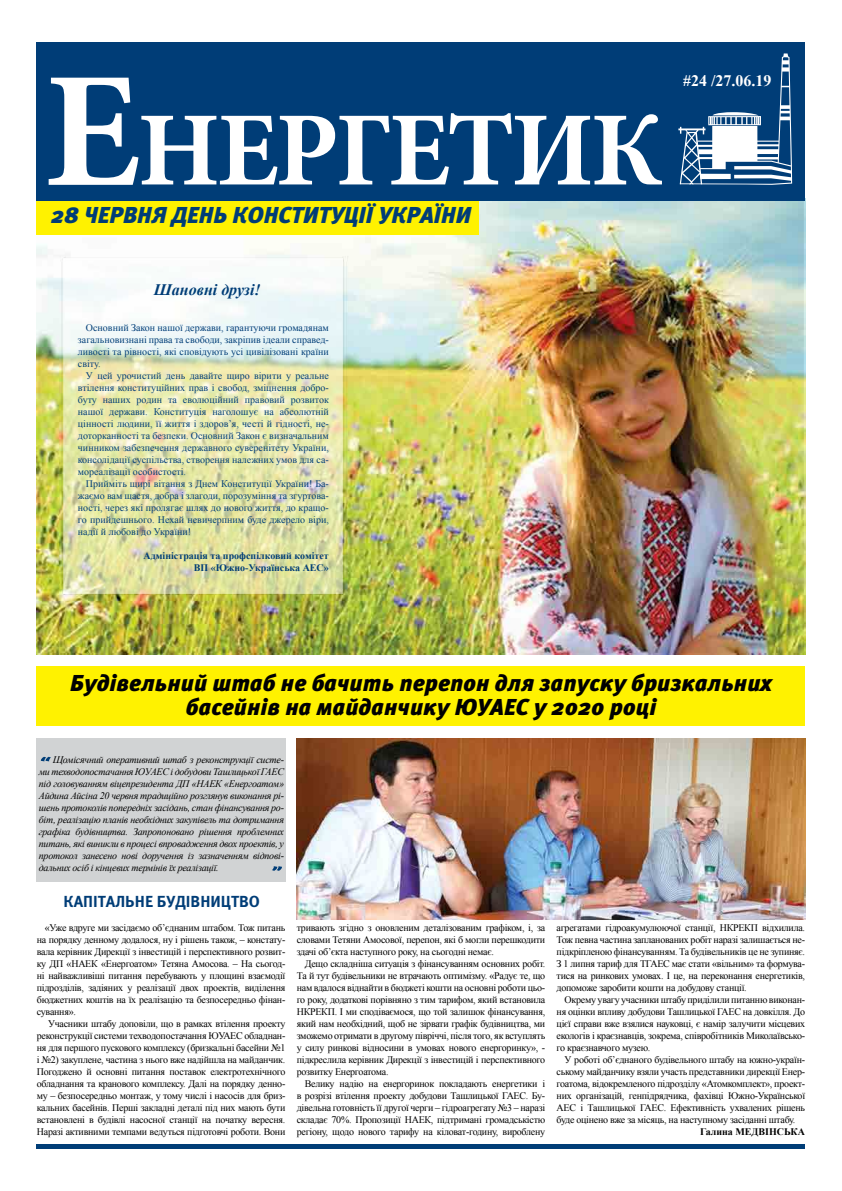
<style>
.page{position:relative;width:842px;height:1191px;background:#fff}
.page>*{position:absolute;margin:0;border:0;box-sizing:border-box;transform-origin:0 0}
.t1{font:italic 900 23px/24px "Meta Pro";color:#000;text-align:center}
.t2{font:italic 900 23px "Meta Pro";color:#003d77}
.t3{font:700 16px "Meta Pro";color:#003d77}
.t4{font:italic 700 16px "Times New Roman";color:#003d77}
.t5{font:700 16px "Times New Roman";color:#fff}
.t6{font:10px/12px "Times New Roman";letter-spacing:-.025em;color:#000;text-align:justify}
.t7{font:10px/12px "Times New Roman";color:#003d77;text-align:justify}
.t8{font:italic 10px/12px "Times New Roman";letter-spacing:-.025em;color:#000;text-align:justify}
.t9{font:700 10px/12px "Times New Roman";color:#003d77;text-align:right}
.t10{font:700 10px "Times New Roman";color:#000}
</style>
<div class="page">
<img style="left:37px;top:200px;width:768px;height:454px">
<div style="left:37px;top:200px;width:442px;height:35px;background:#fff200"></div>
<img style="left:55px;top:250px;width:297px;height:345px">
<div style="left:37px;top:43px;width:768px;height:157px;background:#003d77"></div>
<hr style="left:36px;top:1144px;width:768px;height:4px;background:#003d77">
<div style="left:37px;top:666px;width:768px;height:60px;background:#fff200"></div>
<div style="left:37px;top:738px;width:249px;height:144px;background:#d1d3d4"></div>
<svg style="left:41px;top:756px;width:10px;height:5px"></svg>
<svg style="left:272px;top:866px;width:10px;height:5px"></svg>
<svg style="left:678px;top:53px;width:114px;height:132px"></svg>
<svg style="left:49px;top:78px;width:613px;height:107px"></svg>
<img style="left:297px;top:738px;width:508px;height:181px">
<h1 class="t2" style="left:51px;top:200px;width:422px">28 ЧЕРВНЯ ДЕНЬ КОНСТИТУЦІЇ УКРАЇНИ</h1>
<h2 class="t4" style="left:154px;top:278px;width:108px">Шановні друзі!</h2>
<p class="t7" style="left:78px;top:321px;width:252px;text-indent:8px">Основний Закон нашої держави, гарантуючи громадянам загальновизнані права та свободи, закріпив ідеали справед&shy;ливості та рівності, які сповідують усі цивілізовані країни світу.</p>
<p class="t7" style="left:78px;top:369px;width:252px;text-indent:8px">У цей урочистий день давайте щиро вірити у реальне втілення конституційних прав і свобод, зміцнення добро&shy;буту наших родин та еволюційний правовий розвиток нашої держави. Конституція наголошує на абсолютній цінності людини, її життя і здоров’я, честі й гідності, не&shy;доторканності та безпеки. Основний Закон є визначальним чинником забезпечення державного суверенітету України, консолідації суспільства, створення належних умов для са&shy;мореалізації особистості.</p>
<p class="t7" style="left:78px;top:477px;width:252px;text-indent:8px">Прийміть щирі вітання з Днем Конституції України! Ба&shy;жаємо вам щастя, добра і злагоди, порозуміння та згуртова&shy;ності, через які пролягає шлях до нового життя, до кращо&shy;го прийдешнього. Нехай невичерпним буде джерело віри, надії й любові до України!</p>
<p class="t9" style="left:143px;top:549px;width:187px">Адміністрація та профспілковий комітет<br>ВП «Южно-Українська АЕС»</p>
<h2 class="t5" style="left:683px;top:70px;width:90px">#24 /27.06.19</h2>
<h1 class="t1" style="left:70px;top:671px;width:703px">Будівельний штаб не бачить перепон для запуску бризкальних басейнів на майданчику ЮУАЕС у 2020 році</h1>
<p class="t8" style="left:39px;top:753px;width:247px;text-indent:14px">Щомісячний оперативний штаб з реконструкції систе&shy;ми техводопостачання ЮУАЕС і добудови Ташлицької ГАЕС під головуванням віцепрезидента ДП «НАЕК «Енергоатом» Айдина Айсіна 20 червня традиційно розглянув виконання рі&shy;шень протоколів попередніх засідань, стан фінансування ро&shy;біт, реалізацію планів необхідних закупівель та дотримання графіка будівництва. Запропоновано рішення проблемних питань, які виникли в процесі впровадження двох проектів, у протокол занесено нові доручення із зазначенням відпові&shy;дальних осіб і кінцевих термінів їх реалізації.</p>
<h2 class="t3" style="left:64px;top:891px;width:198px">КАПІТАЛЬНЕ БУДІВНИЦТВО</h2>
<p class="t6" style="left:37px;top:921px;width:250px;text-indent:8px">«Уже вдруге ми засідаємо об’єднаним штабом. Тож питань на порядку денному додалося, ну і рішень також, – констату&shy;вала керівник Дирекції з інвестицій і перспективного розвит&shy;ку ДП «НАЕК «Енергоатом» Тетяна Амосова. – На сьогод&shy;ні найважливіші питання перебувають у площині взаємодії підрозділів, задіяних у реалізації двох проектів, виділення бюджетних коштів на їх реалізацію та безпосередньо фінан&shy;сування».</p>
<p class="t6" style="left:37px;top:1017px;width:250px;text-indent:11px">Учасники штабу доповіли, що в рамках втілення проекту реконструкції системи техводопостачання ЮУАЕС обладнан&shy;ня для першого пускового комплексу (бризкальні басейни №1 і №2) закуплене, частина з нього вже надійшла на майданчик.<br>Погоджено й основні питання поставок електротехнічного обладнання та кранового комплексу. Далі на порядку денно&shy;му – безпосередньо монтаж, у тому числі і насосів для бриз&shy;кальних басейнів. Перші закладні деталі під них мають бути встановлені в будівлі насосної станції на початку вересня.<br>Наразі активними темпами ведуться підготовчі роботи. Вони</p>
<p class="t6" style="left:297px;top:921px;width:250px">тривають згідно з оновленим деталізованим графіком, і, за словами Тетяни Амосової, перепон, які б могли перешкодити здачі об’єкта наступного року, на сьогодні немає.</p>
<p class="t6" style="left:297px;top:957px;width:250px;text-indent:8px">Дещо складніша ситуація з фінансуванням основних робіт.<br>Та й тут будівельники не втрачають оптимізму. «Радує те, що нам вдалося віднайти в бюджеті кошти на основні роботи цьо&shy;го року, додаткові порівняно з тим тарифом, який встановила НКРЕКП. І ми сподіваємося, що той залишок фінансування, який нам необхідний, щоб не зірвати графік будівництва, ми зможемо отримати в другому півріччі, після того, як вступлять у силу ринкові відносини в умовах нового енергоринку», - підкреслила керівник Дирекції з інвестицій і перспективного розвитку Енергоатома.</p>
<p class="t6" style="left:297px;top:1077px;width:250px;text-indent:8px">Велику надію на енергоринок покладають енергетики і в розрізі втілення проекту добудови Ташлицької ГАЕС. Бу&shy;дівельна готовність її другої черги – гідроагрегату №3 – наразі складає 70%. Пропозиції НАЕК, підтримані громадськістю регіону, щодо нового тарифу на кіловат-годину, вироблену</p>
<p class="t6" style="left:557px;top:921px;width:250px">агрегатами гідроакумулюючої станції, НКРЕКП відхилила.<br>Тож певна частина запланованих робіт наразі залишається не&shy;підкріпленою фінансуванням. Та будівельників це не зупиняє.<br>З 1 липня тариф для ТГАЕС має стати «вільним» та формува&shy;тися на ринкових умовах. І це, на переконання енергетиків, допоможе заробити кошти на добудову станції.</p>
<p class="t6" style="left:557px;top:993px;width:250px;text-indent:8px">Окрему увагу учасники штабу приділили питанню виконан&shy;ня оцінки впливу добудови Ташлицької ГАЕС на довкілля. До цієї справи вже взялися науковці, є намір залучити місцевих екологів і краєзнавців, зокрема, співробітників Миколаївсько&shy;го краєзнавчого музею.</p>
<p class="t6" style="left:557px;top:1053px;width:250px;text-indent:8px">У роботі об’єднаного будівельного штабу на южно-україн&shy;ському майданчику взяли участь представники дирекції Енер&shy;гоатома, відокремленого підрозділу «Атомкомплект», проект&shy;них організацій, генпідрядчика, фахівці Южно-Української АЕС і Ташлицької ГАЕС. Ефективність ухвалених рішень буде оцінено вже за місяць, на наступному засіданні штабу.</p>
<p class="t10" style="left:700px;top:1124px;width:106px">Галина МЕДВІНСЬКА</p>
</div>
